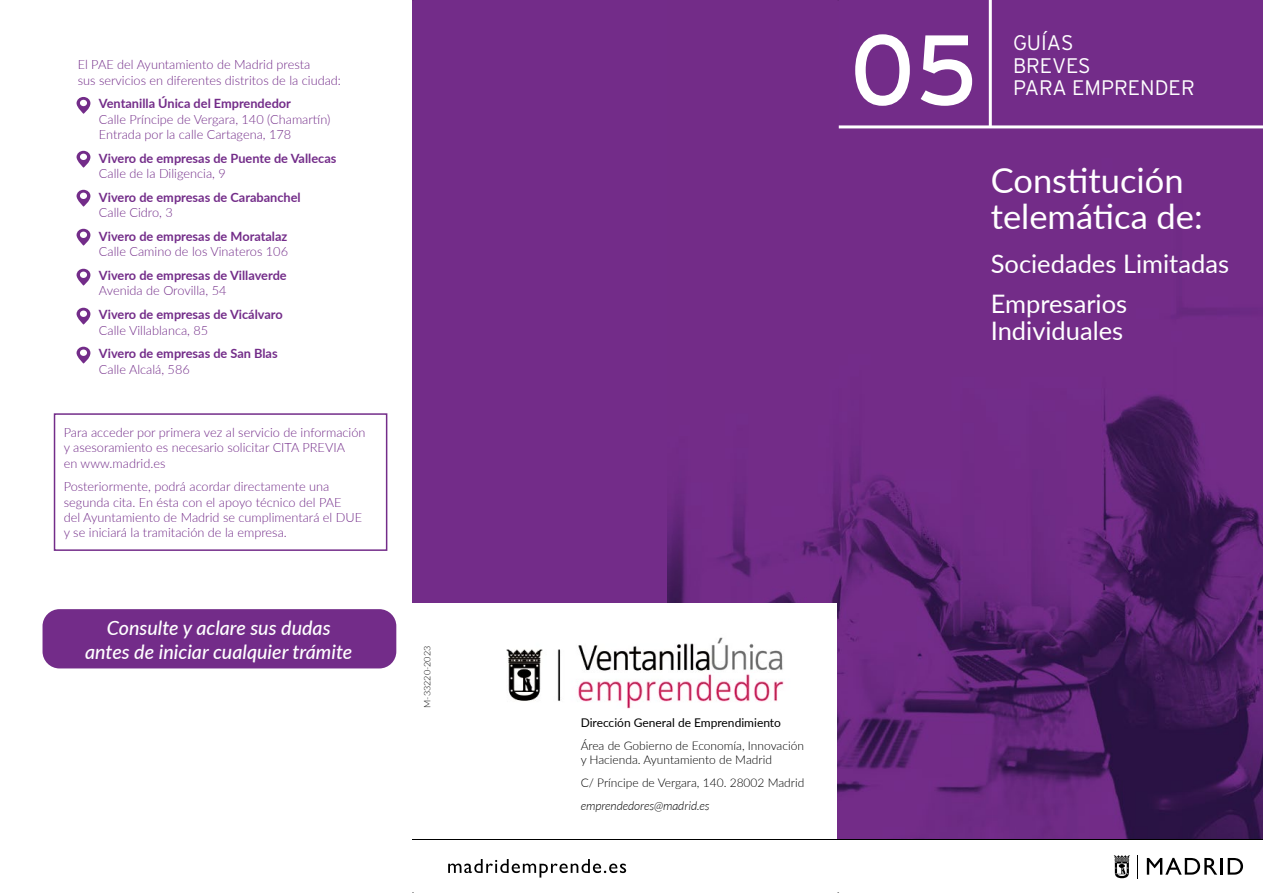
<style>
.page{position:relative;width:1263px;height:893px;background:#fff}
.page>*{position:absolute;margin:0;border:0;box-sizing:border-box;transform-origin:0 0}
.t1{font:99px "Interstate";color:#fff}
.t2{font:34.5px/36.2px "Lato";color:#fff}
.t3{font:25.5px/39.8px "Lato";color:#fff}
.t4{font:300 21px/22.5px "Interstate";color:#fff}
.t5{font:italic 500 19.65px/23.7px "Lato";color:#fff;text-align:center}
.t6{font:300 12.75px/15.3px "Lato";color:#732c89}
.t7{font:700 12.75px "Lato";color:#732c89}
.t8{font:300 12px/14.4px "Lato";color:#000}
.t9{font:12px "Lato";color:#000}
.t10{font:italic 300 12px "Lato";color:#000}
.t11{font:300 9px "Lato";color:#000}
</style>
<div class="page">
<img style="left:838px;top:128px;width:425px;height:711px">
<div style="left:838px;top:0;width:425px;height:125px;background:#732c89"></div>
<div style="left:412px;top:0;width:427px;height:603px;background:#732c89"></div>
<img style="left:668px;top:125px;width:171px;height:478px">
<hr style="left:989px;top:0;width:3px;height:127px;background:#fff">
<img style="left:506px;top:637px;width:278px;height:71px">
<svg style="left:448px;top:859px;width:178px;height:19px"></svg>
<hr style="left:412px;top:839px;width:851px;height:1px;background:#000">
<svg style="left:1147px;top:858px;width:70px;height:17px"></svg>
<hr style="left:1220px;top:858px;width:3px;height:17px;background:#000">
<svg style="left:1228px;top:858px;width:15px;height:17px"></svg>
<svg style="left:1113px;top:855px;width:17px;height:23px"></svg>
<svg style="left:77px;top:97px;width:13px;height:17px"></svg>
<svg style="left:77px;top:269px;width:13px;height:17px"></svg>
<svg style="left:77px;top:190px;width:13px;height:17px"></svg>
<svg style="left:77px;top:347px;width:13px;height:17px"></svg>
<svg style="left:77px;top:151px;width:13px;height:17px"></svg>
<svg style="left:77px;top:308px;width:13px;height:17px"></svg>
<svg style="left:77px;top:229px;width:13px;height:17px"></svg>
<div style="left:54px;top:413px;width:333px;height:138px;border:2px solid #732c89"></div>
<div style="left:396px;top:0;width:33px;height:7px;background:#000;opacity:.15"></div>
<div style="left:43px;top:609px;width:353px;height:59px;background:#732c89;border-radius:17px"></div>
<p class="t6" style="left:78px;top:57px;width:265px">El PAE del Ayuntamiento de Madrid presta<br>sus servicios en diferentes distritos de la ciudad:</p>
<p class="t7" style="left:99px;top:94px;width:193px">Ventanilla Única del Emprendedor</p>
<p class="t6" style="left:99px;top:111px;width:233px">Calle Príncipe de Vergara, 140 (Chamartín)<br>Entrada por la calle Cartagena, 178</p>
<p class="t7" style="left:99px;top:149px;width:239px">Vivero de empresas de Puente de Vallecas</p>
<p class="t6" style="left:99px;top:165px;width:128px">Calle de la Diligencia, 9</p>
<p class="t7" style="left:99px;top:188px;width:203px">Vivero de empresas de Carabanchel</p>
<p class="t6" style="left:99px;top:204px;width:75px">Calle Cidro, 3</p>
<p class="t7" style="left:99px;top:227px;width:190px">Vivero de empresas de Moratalaz</p>
<p class="t6" style="left:99px;top:244px;width:191px">Calle Camino de los Vinateros 106</p>
<p class="t7" style="left:99px;top:266px;width:189px">Vivero de empresas de Villaverde</p>
<p class="t6" style="left:99px;top:283px;width:129px">Avenida de Orovilla, 54</p>
<p class="t7" style="left:99px;top:305px;width:185px">Vivero de empresas de Vicálvaro</p>
<p class="t6" style="left:99px;top:322px;width:111px">Calle Villablanca, 85</p>
<p class="t7" style="left:99px;top:344px;width:180px">Vivero de empresas de San Blas</p>
<p class="t6" style="left:99px;top:361px;width:92px">Calle Alcalá, 586</p>
<p class="t6" style="left:64px;top:424px;width:303px">Para acceder por primera vez al servicio de información y asesoramiento es necesario solicitar CITA PREVIA<br>en www.madrid.es</p>
<p class="t6" style="left:64px;top:479px;width:300px">Posteriormente, podrá acordar directamente una segunda cita. En ésta con el apoyo técnico del PAE<br>del Ayuntamiento de Madrid se cumplimentará el DUE y se iniciará la tramitación de la empresa.</p>
<h3 class="t5" style="left:85px;top:615px;width:269px">Consulte y aclare sus dudas antes de iniciar cualquier trámite</h3>
<p class="t11" style="left:421px;top:708px;width:63px;rotate:-90deg">M-33220-2023</p>
<h1 class="t1" style="left:850px;top:14px;width:130px">05</h1>
<h3 class="t4" style="left:1013px;top:31px;width:79px">GUÍAS<br>BREVES</h3>
<h3 class="t4" style="left:1013px;top:76px;width:183px">PARA EMPRENDER</h3>
<h2 class="t2" style="left:991px;top:161px;width:214px">Constitución telemática de:</h2>
<h3 class="t3" style="left:991px;top:243px;width:240px">Sociedades Limitadas<br>Empresarios</h3>
<h3 class="t3" style="left:991px;top:309px;width:134px">Individuales</h3>
<p class="t9" style="left:581px;top:714px;width:202px">Dirección General de Emprendimiento</p>
<p class="t8" style="left:581px;top:738px;width:225px">Área de Gobierno de Economía, Innovación y Hacienda. Ayuntamiento de Madrid</p>
<p class="t8" style="left:581px;top:775px;width:225px">C/ Príncipe de Vergara, 140. 28002 Madrid</p>
<p class="t10" style="left:581px;top:799px;width:130px">emprendedores@madrid.es</p>
</div>
